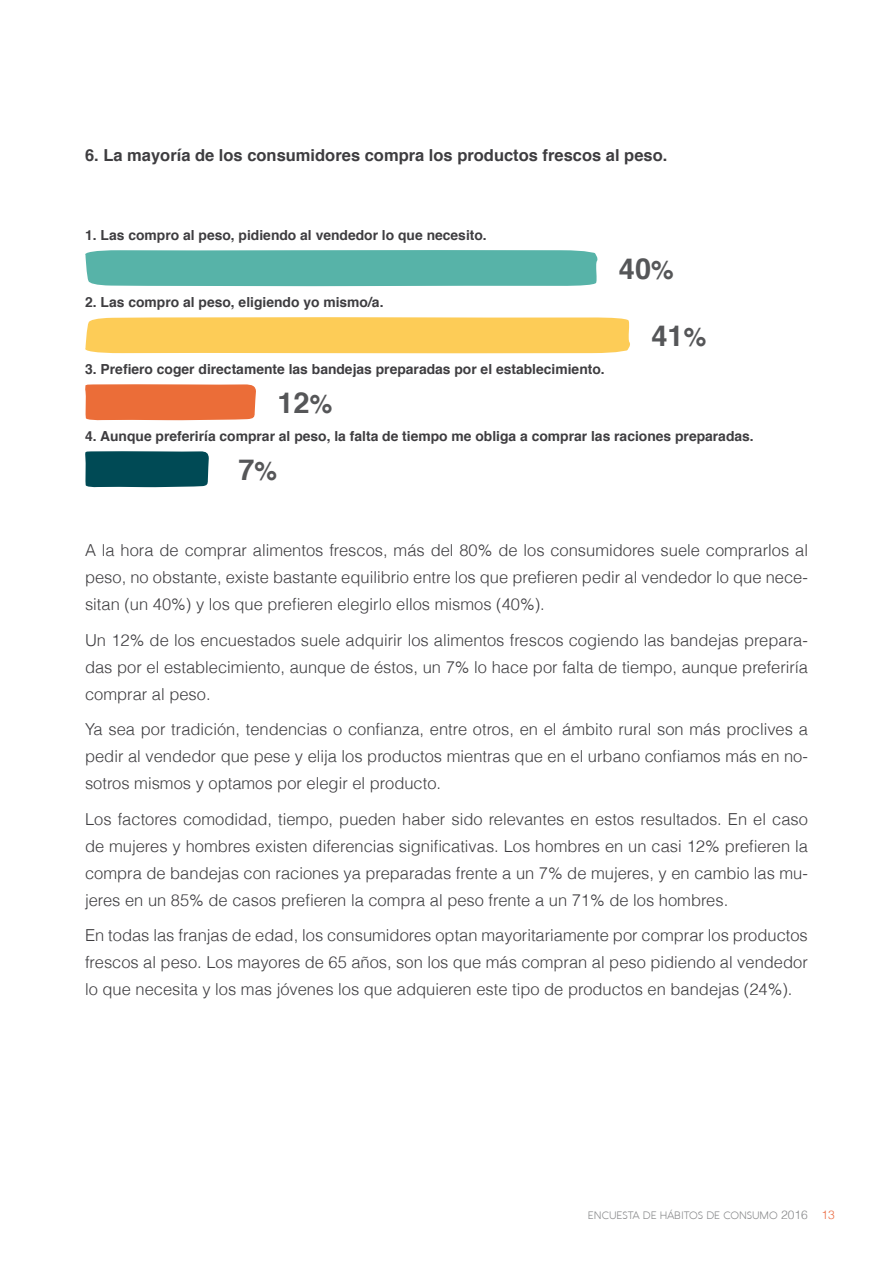
<style>
.page{position:relative;width:893px;height:1263px;background:#fff}
.page>*{position:absolute;margin:0;border:0;box-sizing:border-box;transform-origin:0 0}
.t1{font:700 28.95px "Helvetica";color:#555658}
.t2{font:300 16.5px/27px "Helvetica";color:#3e3d40;text-align:justify}
.t3{font:700 16.5px "Helvetica";color:#3e3d40}
.t4{font:700 13.8px "Helvetica";color:#3e3d40}
.t5{font:300 10.5px "Aquawax";color:#87888a}
.s1{font-size:25.35px}
.s2{font-family:"Helvetica";font-size:12px}
.s3{font-family:"Helvetica";font-size:12px;color:#eb6d45}
</style>
<div class="page">
<div style="left:85px;top:384px;width:171px;height:36px;background:#eb6d38"></div>
<div style="left:85px;top:317px;width:545px;height:36px;background:#fdcc57"></div>
<div style="left:85px;top:250px;width:513px;height:36px;background:#57b3a8"></div>
<div style="left:85px;top:451px;width:124px;height:36px;background:#004a55"></div>
<p class="t3" style="left:85px;top:142px;width:584px">6. La mayoría de los consumidores compra los productos frescos al peso.</p>
<p class="t4" style="left:85px;top:224px;width:403px">1. Las compro al peso, pidiendo al vendedor lo que necesito.</p>
<p class="t4" style="left:85px;top:291px;width:300px">2. Las compro al peso, eligiendo yo mismo/a.</p>
<p class="t4" style="left:85px;top:358px;width:521px">3. Prefiero coger directamente las bandejas preparadas por el establecimiento.</p>
<h1 class="t1" style="left:277px;top:380px;width:56px">12<span class="s1">%</span></h1>
<h1 class="t1" style="left:619px;top:245px;width:56px">40<span class="s1">%</span></h1>
<h1 class="t1" style="left:651px;top:312px;width:56px">41<span class="s1">%</span></h1>
<p class="t4" style="left:85px;top:425px;width:670px">4. Aunque preferiría comprar al peso, la falta de tiempo me obliga a comprar las raciones preparadas.</p>
<h1 class="t1" style="left:238px;top:446px;width:40px">7<span class="s1">%</span></h1>
<p class="t2" style="left:85px;top:536px;width:724px">A la hora de comprar alimentos frescos, más del 80% de los consumidores suele comprarlos al peso, no obstante, existe bastante equilibrio entre los que prefieren pedir al vendedor lo que nece&shy;sitan (un 40%) y los que prefieren elegirlo ellos mismos (40%).</p>
<p class="t2" style="left:85px;top:625px;width:724px">Un 12% de los encuestados suele adquirir los alimentos frescos cogiendo las bandejas prepara&shy;das por el establecimiento, aunque de éstos, un 7% lo hace por falta de tiempo, aunque preferiría comprar al peso.</p>
<p class="t2" style="left:85px;top:715px;width:724px">Ya sea por tradición, tendencias o confianza, entre otros, en el ámbito rural son más proclives a pedir al vendedor que pese y elija los productos mientras que en el urbano confiamos más en no&shy;sotros mismos y optamos por elegir el producto.</p>
<p class="t2" style="left:85px;top:804px;width:724px">Los factores comodidad, tiempo, pueden haber sido relevantes en estos resultados. En el caso de mujeres y hombres existen diferencias significativas. Los hombres en un casi 12% prefieren la compra de bandejas con raciones ya preparadas frente a un 7% de mujeres, y en cambio las mu&shy;jeres en un 85% de casos prefieren la compra al peso frente a un 71% de los hombres.</p>
<p class="t2" style="left:85px;top:921px;width:724px">En todas las franjas de edad, los consumidores optan mayoritariamente por comprar los productos frescos al peso. Los mayores de 65 años, son los que más compran al peso pidiendo al vendedor lo que necesita y los mas jóvenes los que adquieren este tipo de productos en bandejas (24%).</p>
<p class="t5" style="left:588px;top:1209px;width:248px">ENCUESTA DE HÁBITOS DE CONSUMO <span class="s2">2016</span> <span class="s3">13</span></p>
</div>
